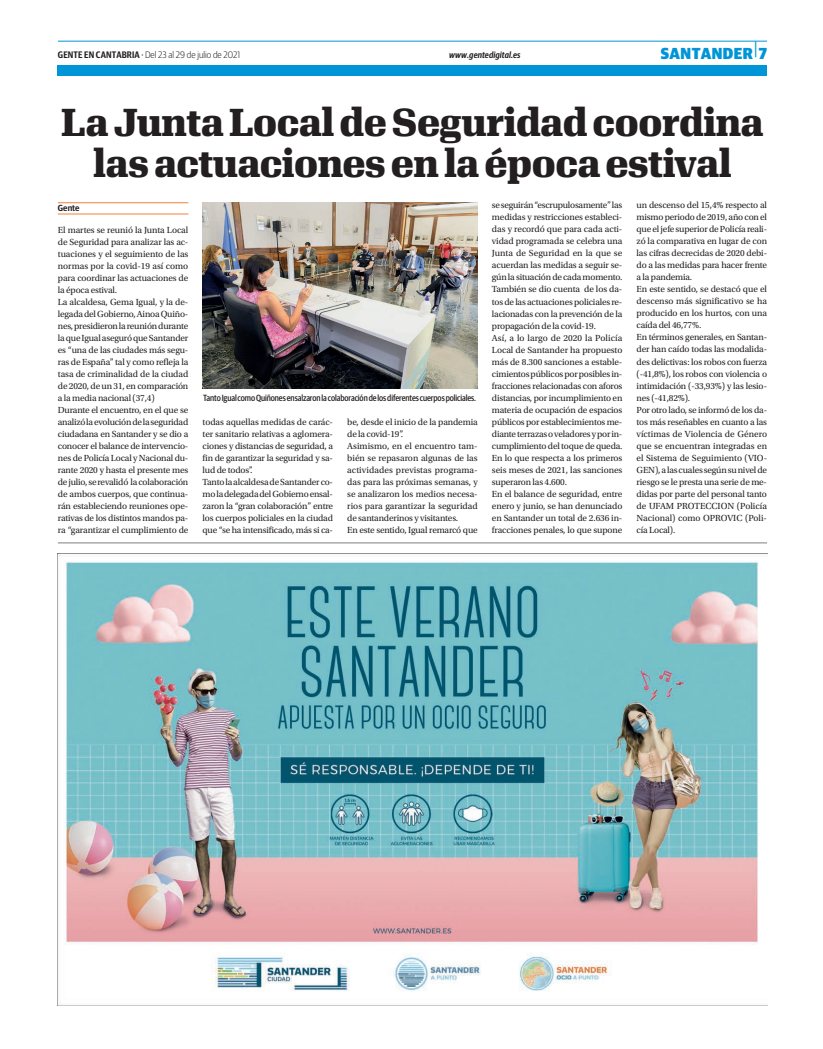
<style>
.page{position:relative;width:823px;height:1049px;background:#fff}
.page>*{position:absolute;margin:0;border:0;box-sizing:border-box;transform-origin:0 0}
.Titular_a_4{font:800 38px/41px "Algebra";letter-spacing:-.015em;color:#231f20;text-align:center}
.t1{font:900 16px "Guardian Sans Narrow";letter-spacing:.025em;color:#0095d7}
.t2{font:300 9.5px "Guardian Sans Narrow";color:#231f20}
.Texto_Burgos_-Justif{font:9.3px/12px "Utopia Std";letter-spacing:-.02em;color:#231f20;text-align:justify}
.Texto_Burgos{font:500 9px "Guardian Sans Cond";letter-spacing:-.01em;color:#231f20}
.Nueva_hoja_de_estilo{font:italic 600 9px "Guardian Sans Cond";letter-spacing:.01em;color:#231f20}
.Texto_Burgos-2{font:600 8.8px "Guardian Sans Narrow";letter-spacing:.005em;color:#231f20}
.s1{font-family:"Guardian Sans Cond";font-weight:600}
.s2{font-family:"Guardian Sans Cond";font-weight:500}
</style>
<div class="page">
<hr style="left:58px;top:542px;width:708px;height:2px;background:#a8a9ad">
<hr style="left:58px;top:203px;width:130px;height:1px;background:#f47f3b">
<hr style="left:58px;top:214px;width:130px;height:1px;background:#f47f3b">
<img style="left:202px;top:202px;width:275px;height:187px">
<hr style="left:58px;top:41px;width:708px;height:1px;background:#0095d7">
<div style="left:58px;top:65px;width:708px;height:11px;background:#0095d7"></div>
<img style="left:58px;top:553px;width:708px;height:453px">
<p class="t2" style="left:58px;top:49px;width:184px"><span class="s1">GENTE EN CANTABRIA</span> <span class="s2">·</span> Del 23 al 29 de julio de 2021</p>
<p class="Nueva_hoja_de_estilo" style="left:449px;top:49px;width:73px">www.gentedigital.es</p>
<p class="t1" style="left:660px;top:42px;width:108px">SANTANDER <sup>|</sup>7</p>
<p class="Titular_a_4" style="left:61px;top:99px;width:703px">La Junta Local de Seguridad coordina las actuaciones en la época estival</p>
<p class="Texto_Burgos-2" style="left:58px;top:202px;width:23px">Gente</p>
<p class="Texto_Burgos_-Justif" style="left:58px;top:224px;width:132px">El martes se reunió la Junta Local de Seguridad para analizar las ac&shy;tuaciones y el seguimiento de las normas por la covid-19 así como para coordinar las actuaciones de la época estival.</p>
<p class="Texto_Burgos_-Justif" style="left:58px;top:296px;width:132px">La alcaldesa, Gema Igual, y la de&shy;legada del Gobierno, Ainoa Quiño&shy;nes, presidieron la reunión durante la que Igual aseguró que Santander es “una de las ciudades más segu&shy;ras de España” tal y como refleja la tasa de criminalidad de la ciudad de 2020, de un 31, en comparación a la media nacional (37,4)</p>
<p class="Texto_Burgos_-Justif" style="left:58px;top:404px;width:132px">Durante el encuentro, en el que se analizó la evolución de la seguridad ciudadana en Santander y se dio a conocer el balance de intervencio&shy;nes de Policía Local y Nacional du&shy;rante 2020 y hasta el presente mes de julio, se revalidó la colaboración de ambos cuerpos, que continua&shy;rán estableciendo reuniones ope&shy;rativas de los distintos mandos pa&shy;ra “garantizar el cumplimiento de</p>
<p class="Texto_Burgos_-Justif" style="left:202px;top:416px;width:132px">todas aquellas medidas de carác&shy;ter sanitario relativas a aglomera&shy;ciones y distancias de seguridad, a fin de garantizar la seguridad y sa&shy;lud de todos”.</p>
<p class="Texto_Burgos" style="left:203px;top:391px;width:274px">Tanto Igual como Quiñones ensalzaron la colaboración de los diferentes cuerpos policiales.</p>
<p class="Texto_Burgos_-Justif" style="left:347px;top:416px;width:132px">be, desde el inicio de la pandemia de la covid-19”.</p>
<p class="Texto_Burgos_-Justif" style="left:347px;top:440px;width:132px">Asimismo, en el encuentro tam&shy;bién se repasaron algunas de las actividades previstas programa&shy;das para las próximas semanas, y se analizaron los medios necesa&shy;rios para garantizar la seguridad de santanderinos y visitantes.</p>
<p class="Texto_Burgos_-Justif" style="left:347px;top:524px;width:132px">En este sentido, Igual remarcó que</p>
<p class="Texto_Burgos_-Justif" style="left:202px;top:476px;width:132px">Tanto la alcaldesa de Santander co&shy;mo la delegada del Gobierno ensal&shy;zaron la “gran colaboración” entre los cuerpos policiales en la ciudad que “se ha intensificado, más si ca-</p>
<p class="Texto_Burgos_-Justif" style="left:491px;top:199px;width:132px">se seguirán “escrupulosamente” las medidas y restricciones estableci&shy;das y recordó que para cada acti&shy;vidad programada se celebra una Junta de Seguridad en la que se acuerdan las medidas a seguir se&shy;gún la situación de cada momento.</p>
<p class="Texto_Burgos_-Justif" style="left:491px;top:284px;width:132px">También se dio cuenta de los da&shy;tos de las actuaciones policiales re&shy;lacionadas con la prevención de la propagación de la covid-19.</p>
<p class="Texto_Burgos_-Justif" style="left:491px;top:332px;width:132px">Así, a lo largo de 2020 la Policía Local de Santander ha propuesto más de 8.300 sanciones a estable&shy;cimientos públicos por posibles in&shy;fracciones relacionadas con aforos distancias, por incumplimiento en materia de ocupación de espacios públicos por establecimientos me&shy;diante terrazas o veladores y por in&shy;cumplimiento del toque de queda.</p>
<p class="Texto_Burgos_-Justif" style="left:491px;top:452px;width:132px">En lo que respecta a los primeros seis meses de 2021, las sanciones superaron las 4.600.</p>
<p class="Texto_Burgos_-Justif" style="left:491px;top:488px;width:132px">En el balance de seguridad, entre enero y junio, se han denunciado en Santander un total de 2.636 in&shy;fracciones penales, lo que supone</p>
<p class="Texto_Burgos_-Justif" style="left:636px;top:199px;width:132px">un descenso del 15,4% respecto al mismo periodo de 2019, año con el que el jefe superior de Policía reali&shy;zó la comparativa en lugar de con las cifras decrecidas de 2020 debi&shy;do a las medidas para hacer frente a la pandemia.</p>
<p class="Texto_Burgos_-Justif" style="left:636px;top:284px;width:132px">En este sentido, se destacó que el descenso más significativo se ha producido en los hurtos, con una caída del 46,77%.</p>
<p class="Texto_Burgos_-Justif" style="left:636px;top:332px;width:132px">En términos generales, en Santan&shy;der han caído todas las modalida&shy;des delictivas: los robos con fuerza (-41,8%), los robos con violencia o intimidación (-33,93%) y las lesio&shy;nes (-41,82%).</p>
<p class="Texto_Burgos_-Justif" style="left:636px;top:404px;width:132px">Por otro lado, se informó de los da&shy;tos más reseñables en cuanto a las víctimas de Violencia de Género que se encuentran integradas en el Sistema de Seguimiento (VIO-GEN), a las cuales según su nivel de riesgo se le presta una serie de me&shy;didas por parte del personal tanto de UFAM PROTECCION (Policía Nacional) como OPROVIC (Poli&shy;cía Local).</p>
</div>
